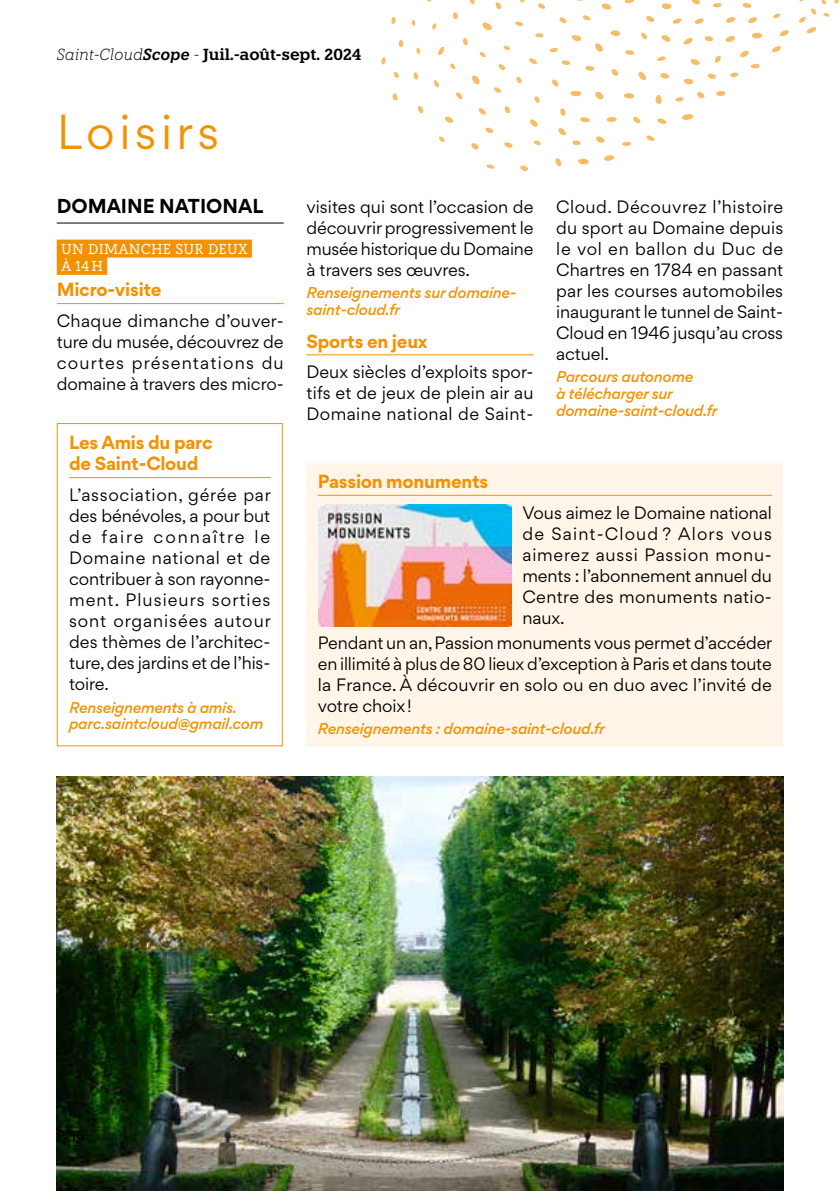
<style>
.page{position:relative;width:840px;height:1191px;background:#fff}
.page>*{position:absolute;margin:0;border:0;box-sizing:border-box;transform-origin:0 0}
.t1{font:44px "Gordita";letter-spacing:.1em;color:#f39200}
.t2{font:700 18px "Gordita";color:#000}
.t3{font:700 17px/21px "Gordita";letter-spacing:-.015em;color:#f39200}
.t4{font:16px/21px "Gordita";letter-spacing:-.005em;color:#000;text-align:justify}
.t5{font:600 16px "Knile";letter-spacing:-.01em;color:#000}
.t6{font:14.4px/17.2px "Knile";letter-spacing:.01em;color:#fff}
.t7{font:italic 500 14px/16.8px "Gordita";letter-spacing:-.015em;color:#f39200}
.t8{font:500 12px "Gordita";color:#000}
.s1{font-weight:300;font-style:italic}
.s2{font-style:italic}
</style>
<div class="page">
<hr style="left:57px;top:222px;width:226px;height:1px;background:#000">
<div style="left:57px;top:240px;width:195px;height:18px;background:#f39200"></div>
<div style="left:57px;top:257px;width:50px;height:18px;background:#f39200"></div>
<hr style="left:57px;top:303px;width:226px;height:1px;background:#f39200">
<hr style="left:306px;top:354px;width:227px;height:1px;background:#f39200">
<img style="left:56px;top:776px;width:726px;height:415px">
<hr style="left:69px;top:477px;width:201px;height:1px;background:#f39200">
<div style="left:306px;top:463px;width:476px;height:283px;background:#fff5e9"></div>
<hr style="left:317px;top:495px;width:454px;height:1px;background:#f39200">
<img style="left:318px;top:505px;width:193px;height:122px">
<svg style="left:381px;top:0;width:458px;height:171px"></svg>
<p class="t5" style="left:57px;top:44px;width:306px"><span class="s1">Saint-Cloud</span><span class="s2">Scope</span> <span class="s1">-</span> Juil.-août-sept. 2024</p>
<h1 class="t1" style="left:57px;top:100px;width:164px">Loisirs</h1>
<p class="t2" style="left:57px;top:192px;width:208px">DOMAINE NATIONAL</p>
<p class="t6" style="left:61px;top:240px;width:188px">UN DIMANCHE SUR DEUX<br>À 14H</p>
<p class="t3" style="left:57px;top:279px;width:106px">Micro-visite</p>
<p class="t4" style="left:57px;top:310px;width:228px">Chaque dimanche d’ouver&shy;ture du musée, découvrez de courtes présentations du domaine à travers des micro-</p>
<p class="t3" style="left:69px;top:432px;width:145px">Les Amis du parc de Saint-Cloud</p>
<p class="t4" style="left:69px;top:484px;width:203px">L’association, gérée par des bénévoles, a pour but de faire connaître le Domaine national et de contribuer à son rayonne&shy;ment. Plusieurs sorties sont organisées autour des thèmes de l’architec&shy;ture, des jardins et de l’his&shy;toire.</p>
<p class="t7" style="left:69px;top:698px;width:196px">Renseignements à amis. parc.saintcloud@gmail.com</p>
<p class="t4" style="left:306px;top:196px;width:228px">visites qui sont l’occasion de découvrir progressivement le musée historique du Domaine à travers ses œuvres.</p>
<p class="t7" style="left:306px;top:284px;width:211px">Renseignements sur domaine&shy;saint-cloud.fr</p>
<p class="t3" style="left:306px;top:330px;width:123px">Sports en jeux</p>
<p class="t4" style="left:306px;top:361px;width:228px">Deux siècles d’exploits spor&shy;tifs et de jeux de plein air au Domaine national de Saint-</p>
<p class="t3" style="left:317px;top:471px;width:172px">Passion monuments</p>
<p class="t4" style="left:556px;top:196px;width:228px">Cloud. Découvrez l’histoire du sport au Domaine depuis le vol en ballon du Duc de Chartres en 1784 en passant par les courses automobiles inaugurant le tunnel de Saint-Cloud en 1946 jusqu’au cross actuel.</p>
<p class="t7" style="left:556px;top:368px;width:163px">Parcours autonome<br>à télécharger sur domaine-saint-cloud.fr</p>
<p class="t4" style="left:522px;top:502px;width:251px">Vous aimez le Domaine national de Saint-Cloud ? Alors vous aimerez aussi Passion monu&shy;ments : l’abonnement annuel du Centre des monuments natio&shy;naux.</p>
<p class="t4" style="left:317px;top:632px;width:456px">Pendant un an, Passion monuments vous permet d’accéder en illimité à plus de 80 lieux d’exception à Paris et dans toute la France. À découvrir en solo ou en duo avec l’invité de votre choix!</p>
<p class="t7" style="left:317px;top:720px;width:288px">Renseignements : domaine-saint-cloud.fr</p>
<p class="t8" style="left:57px;top:1126px;width:29px">P. 16</p>
</div>
